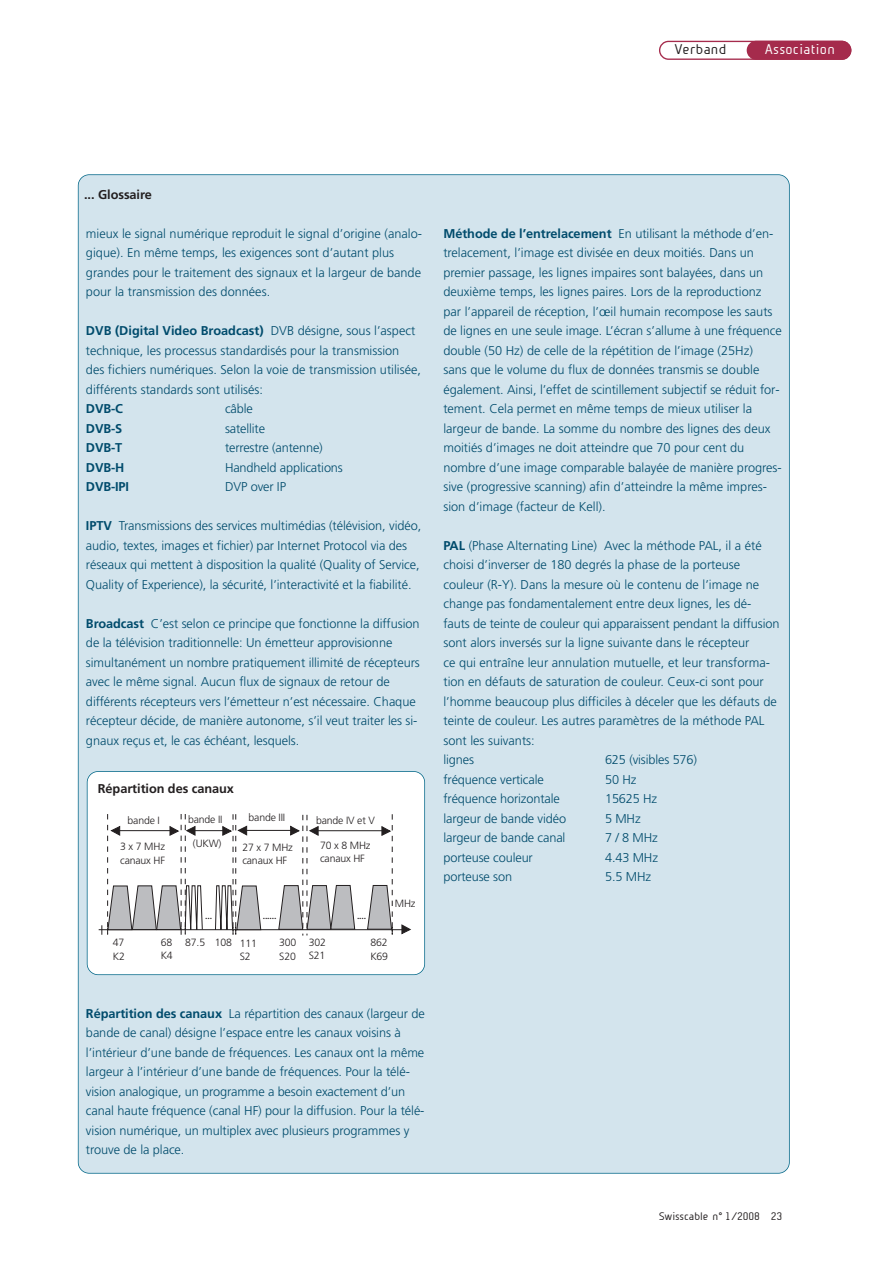
<style>
.page{position:relative;width:893px;height:1263px;background:#fff}
.page>*{position:absolute;margin:0;border:0;box-sizing:border-box;transform-origin:0 0}
.t1{font:13.5px "Beta Sans Norm";letter-spacing:.02em;color:#fff}
.t2{font:13.5px "Beta Sans Norm";letter-spacing:.02em;color:#231f20}
.t3{font:300 12.75px/19.5px "Frutiger";letter-spacing:-.005em;color:#004b6c}
.t4{font:700 12.75px "Frutiger";letter-spacing:-.005em;color:#231f20}
.t5{font:700 12.75px "Frutiger";letter-spacing:-.01em;color:#004b6c}
.t6{font:10.8px "Myriad";color:#231f20}
.t7{font:300 10.5px/13.5px "Frutiger";letter-spacing:-.015em;color:#231f20}
.t8{font:10.5px "Beta Sans Norm";letter-spacing:-.005em;color:#231f20}
.s1{font-weight:700}
</style>
<div class="page">
<div style="left:78px;top:175px;width:711px;height:998px;background:#d3e4ed;border-radius:11px"></div>
<svg style="left:659px;top:41px;width:192px;height:19px"></svg>
<div style="left:747px;top:41px;width:104px;height:19px;background:#a52b4c;border-radius:10px"></div>
<div style="left:87px;top:772px;width:338px;height:203px;background:#fff;border-radius:11px"></div>
<hr style="left:99px;top:929px;width:305px;height:1px;background:#231f20">
<svg style="left:401px;top:924px;width:10px;height:11px"></svg>
<svg style="left:101px;top:814px;width:292px;height:122px"></svg>
<div style="left:87px;top:771px;width:338px;height:204px;border:2px solid #006687;border-radius:11px"></div>
<p class="t2" style="left:674px;top:45px;width:54px">Verband</p>
<p class="t1" style="left:764px;top:45px;width:72px">Association</p>
<p class="t4" style="left:84px;top:189px;width:69px">... Glossaire</p>
<p class="t3" style="left:86px;top:224px;width:337px">mieux le signal numérique reproduit le signal d’origine (analo&shy;gique). En même temps, les exigences sont d’autant plus grandes pour le traitement des signaux et la largeur de bande pour la transmission des données.</p>
<p class="t3" style="left:86px;top:322px;width:337px"><span class="s1">DVB (Digital Video Broadcast)</span> DVB désigne, sous l’aspect technique, les processus standardisés pour la transmission<br>des fichiers numériques. Selon la voie de transmission utilisée, différents standards sont utilisés:</p>
<p class="t5" style="left:86px;top:404px;width:39px">DVB-C</p>
<p class="t3" style="left:225px;top:400px;width:29px">câble</p>
<p class="t5" style="left:86px;top:423px;width:38px">DVB-S</p>
<p class="t3" style="left:225px;top:419px;width:42px">satellite</p>
<p class="t5" style="left:86px;top:443px;width:38px">DVB-T</p>
<p class="t3" style="left:225px;top:439px;width:99px">terrestre (antenne)</p>
<p class="t5" style="left:86px;top:462px;width:40px">DVB-H</p>
<p class="t3" style="left:225px;top:458px;width:119px">Handheld applications</p>
<p class="t5" style="left:86px;top:482px;width:45px">DVB-IPI</p>
<p class="t3" style="left:225px;top:478px;width:63px">DVP over IP</p>
<p class="t3" style="left:86px;top:517px;width:337px"><span class="s1">IPTV</span> Transmissions des services multimédias (télévision, vidéo, audio, textes, images et fichier) par Internet Protocol via des réseaux qui mettent à disposition la qualité (Quality of Service, Quality of Experience), la sécurité, l’interactivité et la fiabilité.</p>
<p class="t3" style="left:86px;top:614px;width:335px"><span class="s1">Broadcast</span> C’est selon ce principe que fonctionne la diffusion de la télévision traditionnelle: Un émetteur approvisionne simultanément un nombre pratiquement illimité de récepteurs avec le même signal. Aucun flux de signaux de retour de différents récepteurs vers l’émetteur n’est nécessaire. Chaque récepteur décide, de manière autonome, s’il veut traiter les si&shy;gnaux reçus et, le cas échéant, lesquels.</p>
<p class="t4" style="left:98px;top:784px;width:138px">Répartition des canaux</p>
<p class="t7" style="left:128px;top:814px;width:34px">bande I</p>
<p class="t7" style="left:188px;top:813px;width:36px">bande II</p>
<p class="t7" style="left:193px;top:837px;width:30px">(UKW)</p>
<p class="t7" style="left:120px;top:841px;width:46px">3 x 7 MHz canaux HF</p>
<p class="t7" style="left:249px;top:812px;width:38px">bande III</p>
<p class="t7" style="left:316px;top:815px;width:60px">bande IV et V</p>
<p class="t7" style="left:242px;top:841px;width:52px">27 x 7 MHz canaux HF</p>
<p class="t7" style="left:320px;top:839px;width:52px">70 x 8 MHz canaux HF</p>
<p class="t6" style="left:205px;top:912px;width:8px">...</p>
<p class="t6" style="left:263px;top:911px;width:15px">......</p>
<p class="t6" style="left:357px;top:911px;width:10px">....</p>
<p class="t7" style="left:113px;top:937px;width:14px">47<br>K2</p>
<p class="t7" style="left:161px;top:936px;width:14px">68<br>K4</p>
<p class="t7" style="left:240px;top:936px;width:19px;line-height:14px;text-indent:-54px">87.5 108 111<br>S2</p>
<p class="t7" style="left:279px;top:936px;width:19px">300<br>S20</p>
<p class="t7" style="left:309px;top:936px;width:19px">302<br>S21</p>
<p class="t7" style="left:370px;top:936px;width:19px">862<br>K69</p>
<p class="t7" style="left:395px;top:898px;width:22px">MHz</p>
<p class="t3" style="left:86px;top:1004px;width:340px"><span class="s1">Répartition des canaux</span> La répartition des canaux (largeur de bande de canal) désigne l’espace entre les canaux voisins à l’intérieur d’une bande de fréquences. Les canaux ont la même largeur à l’intérieur d’une bande de fréquences. Pour la télé&shy;vision analogique, un programme a besoin exactement d’un canal haute fréquence (canal HF) pour la diffusion. Pour la télé&shy;vision numérique, un multiplex avec plusieurs programmes y trouve de la place.</p>
<p class="t3" style="left:443px;top:224px;width:340px"><span class="s1">Méthode de l’entrelacement</span> En utilisant la méthode d’en&shy;trelacement, l’image est divisée en deux moitiés. Dans un premier passage, les lignes impaires sont balayées, dans un deuxième temps, les lignes paires. Lors de la reproductionz par l’appareil de réception, l’oeil humain recompose les sauts de lignes en une seule image. L’écran s’allume à une fréquence double (50 Hz) de celle de la répétition de l’image (25Hz)<br>sans que le volume du flux de données transmis se double également. Ainsi, l’effet de scintillement subjectif se réduit for&shy;tement. Cela permet en même temps de mieux utiliser la largeur de bande. La somme du nombre des lignes des deux moitiés d’images ne doit atteindre que 70 pour cent du nombre d’une image comparable balayée de manière progres&shy;sive (progressive scanning) afin d’atteindre la même impres&shy;sion d’image (facteur de Kell).</p>
<p class="t3" style="left:443px;top:536px;width:337px"><span class="s1">PAL</span> (Phase Alternating Line) Avec la méthode PAL, il a été choisi d’inverser de 180 degrés la phase de la porteuse couleur (R-Y). Dans la mesure où le contenu de l’image ne change pas fondamentalement entre deux lignes, les dé&shy;fauts de teinte de couleur qui apparaissent pendant la diffusion sont alors inversés sur la ligne suivante dans le récepteur<br>ce qui entraîne leur annulation mutuelle, et leur transforma&shy;tion en défauts de saturation de couleur. Ceux-ci sont pour l’homme beaucoup plus difficiles à déceler que les défauts de teinte de couleur. Les autres paramètres de la méthode PAL sont les suivants:<br>lignes</p>
<p class="t3" style="left:605px;top:751px;width:94px">625 (visibles 576)</p>
<p class="t3" style="left:443px;top:770px;width:102px">fréquence verticale</p>
<p class="t3" style="left:605px;top:770px;width:33px">50 Hz</p>
<p class="t3" style="left:443px;top:790px;width:118px">fréquence horizontale</p>
<p class="t3" style="left:605px;top:790px;width:54px">15625 Hz</p>
<p class="t3" style="left:443px;top:809px;width:124px">largeur de bande vidéo</p>
<p class="t3" style="left:605px;top:809px;width:37px">5 MHz</p>
<p class="t3" style="left:443px;top:829px;width:123px">largeur de bande canal</p>
<p class="t3" style="left:605px;top:829px;width:54px">7 / 8 MHz</p>
<p class="t3" style="left:443px;top:848px;width:91px">porteuse couleur</p>
<p class="t3" style="left:605px;top:848px;width:54px">4.43 MHz</p>
<p class="t3" style="left:443px;top:868px;width:70px">porteuse son</p>
<p class="t3" style="left:605px;top:868px;width:47px">5.5 MHz</p>
<p class="t8" style="left:659px;top:1213px;width:125px">Swisscable n° 1/2008 23</p>
</div>
